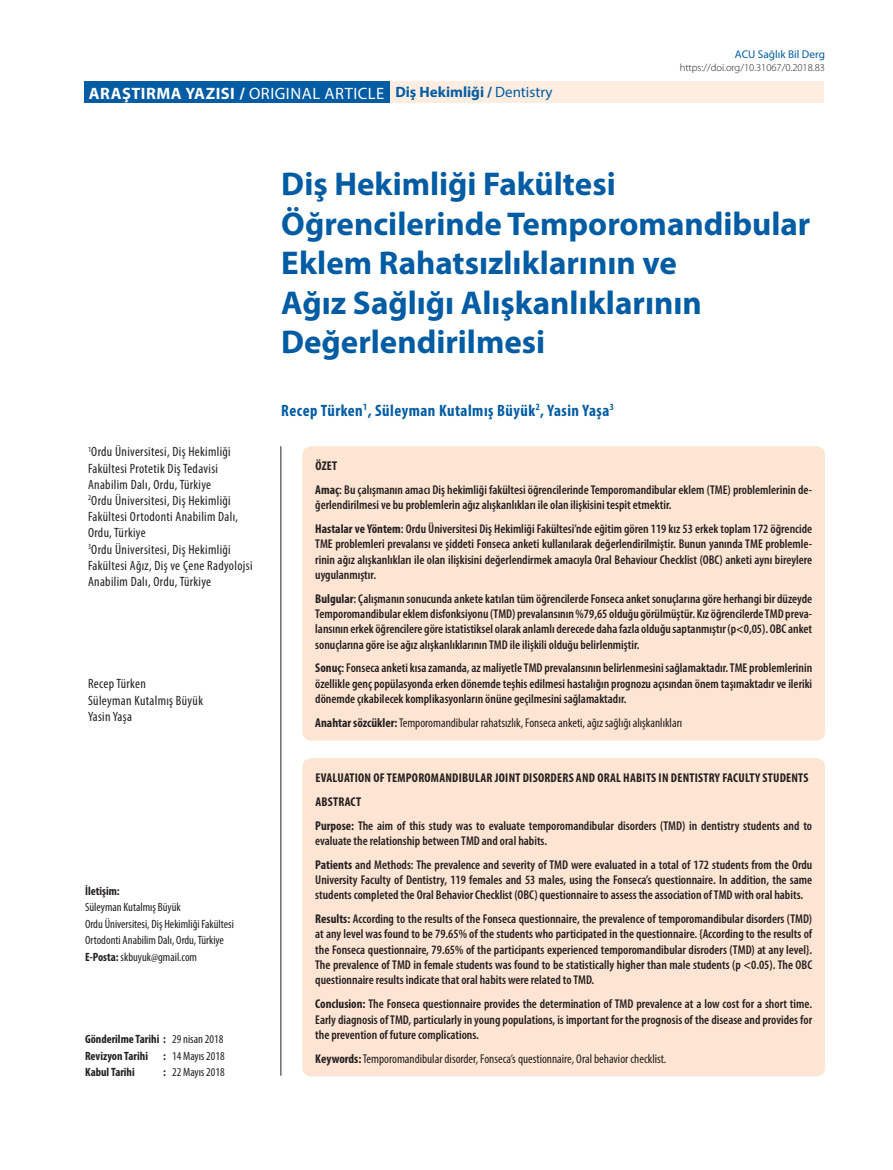
<style>
.page{position:relative;width:893px;height:1170px;background:#fff}
.page>*{position:absolute;margin:0;border:0;box-sizing:border-box;transform-origin:0 0}
.t1{font:700 33px/39.6px "Myriad Pro";color:#015ca3}
.t2{font:700 16.5px "Myriad Pro";letter-spacing:.03em;color:#fff}
.t3{font:700 condensed 16.5px "Myriad Pro";letter-spacing:.03em;color:#015ca3}
.t4{font:condensed 13.5px/16.2px "Myriad Pro";letter-spacing:.025em;color:#231f20}
.t5{font:600 condensed 12.75px/15.3px "Myriad Pro";color:#231f20;text-align:justify}
.t6{font:700 condensed 12.75px/23.9px "Myriad Pro";letter-spacing:.02em;color:#231f20}
.t7{font:condensed 12.75px "Myriad Pro";color:#231f20}
.t8{font:condensed 12px/16.5px "Myriad Pro";color:#231f20}
.t9{font:700 condensed 12px/16.5px "Myriad Pro";color:#231f20}
.t10{font:11.25px "Myriad Pro";color:#015ca3}
.t11{font:300 10.5px "Myriad Pro";color:#231f20}
.s1{font-weight:400}
.s2{font-size:15px;color:#015ca3}
.s3{font-weight:400;font-size:15px;color:#015ca3}
.s4{font-weight:700}
.s5{font-weight:600}
</style>
<div class="page">
<div style="left:389px;top:82px;width:435px;height:21px;background:#feede0"></div>
<div style="left:84px;top:82px;width:305px;height:21px;background:#015ca3"></div>
<hr style="left:280px;top:446px;width:1px;height:629px;background:#231f20">
<div style="left:302px;top:446px;width:523px;height:294px;background:#fee4d2;border-radius:9px"></div>
<div style="left:302px;top:758px;width:523px;height:318px;background:#fee4d2;border-radius:9px"></div>
<p class="t10" style="left:735px;top:47px;width:91px">ACU Sağlık Bil Derg</p>
<p class="t2" style="left:89px;top:82px;width:465px">ARAŞTIRMA YAZISI / <span class="s1">ORIGINAL ARTICLE</span> <span class="s2">Diş Hekimliği /</span> <span class="s3">Dentistry</span></p>
<p class="t11" style="left:680px;top:62px;width:147px">https://doi.org/10.31067/0.2018.83</p>
<p class="t4" style="left:88px;top:443px;width:166px"><sup>1</sup>Ordu Üniversitesi, Diş Hekimliği<br>Fakültesi Protetik Diş Tedavisi<br>Anabilim Dalı, Ordu, Türkiye<br><sup>2</sup>Ordu Üniversitesi, Diş Hekimliği<br>Fakültesi Ortodonti Anabilim Dalı,<br>Ordu, Türkiye<br><sup>3</sup>Ordu Üniversitesi, Diş Hekimliği<br>Fakültesi Ağız, Diş ve Çene Radyolojsi<br>Anabilim Dalı, Ordu, Türkiye</p>
<p class="t4" style="left:88px;top:675px;width:117px">Recep Türken<br>Süleyman Kutalmış Büyük<br>Yasin Yaşa</p>
<p class="t9" style="left:85px;top:882px;width:36px">İletişim:</p>
<p class="t8" style="left:85px;top:898px;width:150px">Süleyman Kutalmış Büyük<br>Ordu Üniversitesi, Diş Hekimliği Fakültesi Ortodonti Anabilim Dalı, Ordu, Türkiye <span class="s4">E-Posta:</span> skbuyuk@gmail.com</p>
<p class="t9" style="left:85px;top:1030px;width:140px">Gönderilme Tarihi : <span class="s1">29 nisan 2018<br></span>Revizyon Tarihi</p>
<p class="t8" style="left:163px;top:1047px;width:63px"><span class="s4">:</span> 14 Mayıs 2018</p>
<p class="t9" style="left:85px;top:1063px;width:51px">Kabul Tarihi</p>
<p class="t8" style="left:163px;top:1063px;width:63px"><span class="s4">:</span> 22 Mayıs 2018</p>
<h1 class="t1" style="left:281px;top:163px;width:531px">Diş Hekimliği Fakültesi<br>Öğrencilerinde Temporomandibular<br>Eklem Rahatsızlıklarının ve<br>Ağız Sağlığı Alışkanlıklarının<br>Değerlendirilmesi</h1>
<p class="t3" style="left:281px;top:400px;width:334px">Recep Türken<sup>1</sup>, Süleyman Kutalmış Büyük<sup>2</sup>, Yasin Yaşa<sup>3</sup></p>
<p class="t5" style="left:315px;top:454px;width:498px;line-height:23.9px"><span class="s4">ÖZET<br>Amaç</span>: Bu çalışmanın amacı Diş hekimliği fakültesi öğrencilerinde Temporomandibular eklem (TME) problemlerinin de-</p>
<p class="t5" style="left:315px;top:493px;width:498px;line-height:23.9px">ğerlendirilmesi ve bu problemlerin ağız alışkanlıkları ile olan ilişkisini tespit etmektir.<br><span class="s4">Hastalar ve Yöntem</span>: Ordu Üniversitesi Diş Hekimliği Fakültesi’nde eğitim gören 119 kız 53 erkek toplam 172 öğrencide</p>
<p class="t5" style="left:315px;top:536px;width:498px">TME problemleri prevalansı ve şiddeti Fonseca anketi kullanılarak değerlendirilmiştir. Bunun yanında TME problemle&shy;rinin ağız alışkanlıkları ile olan ilişkisini değerlendirmek amacıyla Oral Behaviour Checklist (OBC) anketi aynı bireylere uygulanmıştır.</p>
<p class="t5" style="left:315px;top:591px;width:498px"><span class="s4">Bulgular</span>: Çalışmanın sonucunda ankete katılan tüm öğrencilerde Fonseca anket sonuçlarına göre herhangi bir düzeyde Temporomandibular eklem disfonksiyonu (TMD) prevalansının %79,65 olduğu görülmüştür. Kız öğrencilerde TMD preva&shy;lansının erkek öğrencilere göre istatistiksel olarak anlamlı derecede daha fazla olduğu saptanmıştır (p&lt;0,05). OBC anket sonuçlarına göre ise ağız alışkanlıklarının TMD ile ilişkili olduğu belirlenmiştir.</p>
<p class="t5" style="left:315px;top:660px;width:498px"><span class="s4">Sonuç</span>: Fonseca anketi kısa zamanda, az maliyetle TMD prevalansının belirlenmesini sağlamaktadır. TME problemlerinin özellikle genç popülasyonda erken dönemde teşhis edilmesi hastalığın prognozu açısından önem taşımaktadır ve ileriki dönemde çıkabilecek komplikasyonların önüne geçilmesini sağlamaktadır.</p>
<p class="t7" style="left:315px;top:715px;width:368px"><span class="s4">Anahtar sözcükler:</span> Temporomandibular rahatsızlık, Fonseca anketi, ağız sağlığı alışkanlıkları</p>
<p class="t6" style="left:315px;top:765px;width:498px">EVALUATION OF TEMPOROMANDIBULAR JOINT DISORDERS AND ORAL HABITS IN DENTISTRY FACULTY STUDENTS<br>ABSTRACT<br>Purpose: <span class="s5">The aim of this study was to evaluate temporomandibular disorders (TMD) in dentistry students and to</span></p>
<p class="t5" style="left:315px;top:828px;width:498px;line-height:23.9px">evaluate the relationship between TMD and oral habits.<br><span class="s4">Patients</span> and Methods: The prevalence and severity of TMD were evaluated in a total of 172 students from the Ordu</p>
<p class="t5" style="left:315px;top:872px;width:498px">University Faculty of Dentistry, 119 females and 53 males, using the Fonseca’s questionnaire. In addition, the same students completed the Oral Behavior Checklist (OBC) questionnaire to assess the association of TMD with oral habits.</p>
<p class="t5" style="left:315px;top:911px;width:498px"><span class="s4">Results:</span> According to the results of the Fonseca questionnaire, the prevalence of temporomandibular disorders (TMD) at any level was found to be 79.65% of the students who participated in the questionnaire. {According to the results of the Fonseca questionnaire, 79.65% of the participants experienced temporomandibular disroders (TMD) at any level}.<br>The prevalence of TMD in female students was found to be statistically higher than male students (p &lt;0.05). The OBC questionnaire results indicate that oral habits were related to TMD.</p>
<p class="t5" style="left:315px;top:996px;width:498px"><span class="s4">Conclusion:</span> The Fonseca questionnaire provides the determination of TMD prevalence at a low cost for a short time.<br>Early diagnosis of TMD, particularly in young populations, is important for the prognosis of the disease and provides for the prevention of future complications.</p>
<p class="t7" style="left:315px;top:1050px;width:353px"><span class="s4">Keywords:</span> Temporomandibular disorder, Fonseca’s questionnaire, Oral behavior checklist.</p>
</div>
